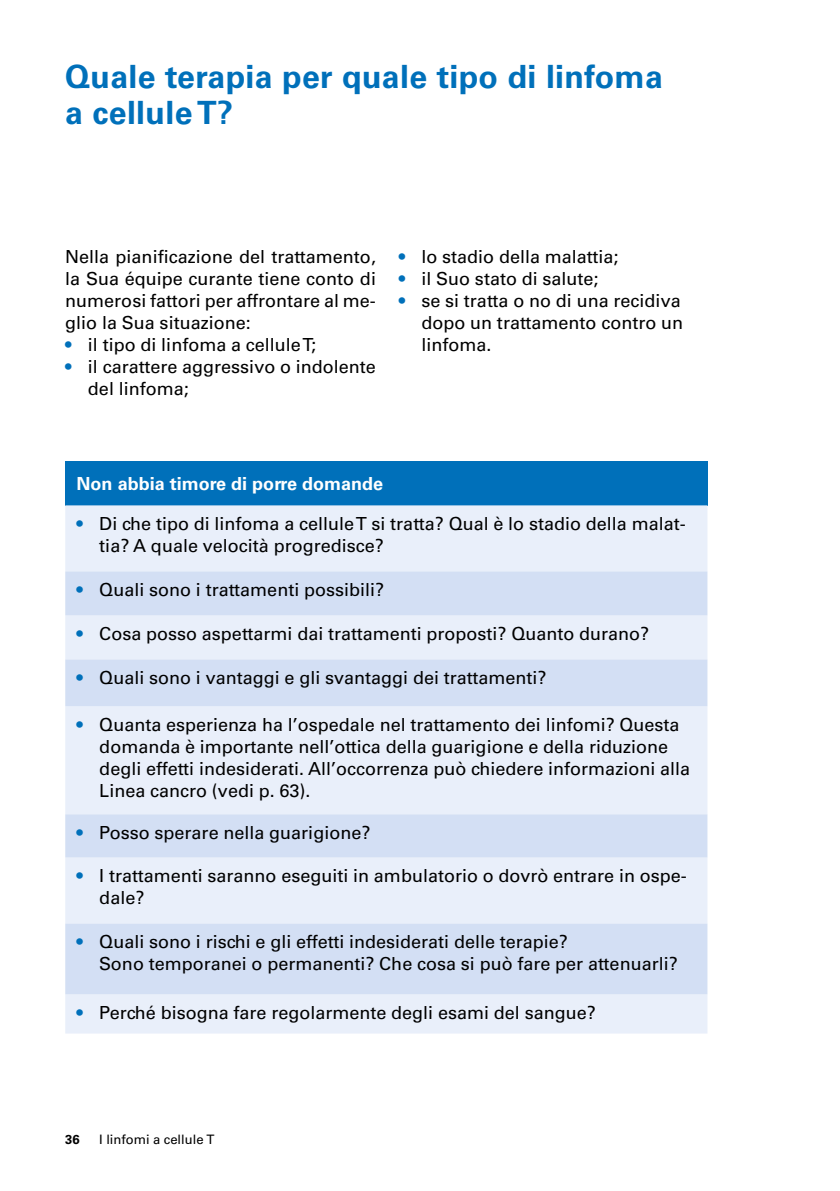
<style>
.page{position:relative;width:840px;height:1191px;background:#fff}
.page>*{position:absolute;margin:0;border:0;box-sizing:border-box;transform-origin:0 0}
.t1{font:700 32px/36px "Univers LT Std";letter-spacing:.01em;color:#0070ba}
.t2{font:18px/22px "Univers LT Std";color:#000}
.t3{font:700 18px "Univers LT Std";color:#fff}
.t4{font:13px "Univers LT Std";color:#000}
.t5{font:700 13px "Univers LT Std";color:#000}
.s1{color:#0070ba}
</style>
<div class="page">
<div style="left:65px;top:461px;width:642px;height:44px;background:#0070ba"></div>
<div style="left:65px;top:505px;width:642px;height:528px;background:#e9effa"></div>
<svg style="left:65px;top:571px;width:642px;height:423px;background:#dee7f7"></svg>
<h1 class="t1" style="left:65px;top:59px;width:599px">Quale terapia per quale tipo di linfoma a cellule T?</h1>
<p class="t2" style="left:65px;top:246px;width:312px;text-align:justify">Nella pianificazione del trattamento, la Sua équipe curante tiene conto di numerosi fattori per affrontare al me&shy;glio la Sua situazione:</p>
<p class="t2" style="left:65px;top:334px;width:252px"><span class="s1">•</span> il tipo di linfoma a cellule T;</p>
<p class="t2" style="left:88px;top:356px;width:289px;text-indent:-23px"><span class="s1">•</span> il carattere aggressivo o indolente del linfoma;</p>
<p class="t2" style="left:398px;top:246px;width:221px"><span class="s1">•</span> lo stadio della malattia;</p>
<p class="t2" style="left:398px;top:268px;width:201px"><span class="s1">•</span> il Suo stato di salute;</p>
<p class="t2" style="left:421px;top:290px;width:263px;text-indent:-23px"><span class="s1">•</span> se si tratta o no di una recidiva dopo un trattamento contro un linfoma.</p>
<p class="t3" style="left:77px;top:473px;width:308px">Non abbia timore di porre domande</p>
<p class="t2" style="left:99px;top:512px;width:587px;text-indent:-23px"><span class="s1">•</span> Di che tipo di linfoma a cellule T si tratta? Qual è lo stadio della malat&shy;tia? A quale velocità progredisce?</p>
<p class="t2" style="left:77px;top:578px;width:309px"><span class="s1">•</span> Quali sono i trattamenti possibili?</p>
<p class="t2" style="left:77px;top:622px;width:574px"><span class="s1">•</span> Cosa posso aspettarmi dai trattamenti proposti? Quanto durano?</p>
<p class="t2" style="left:77px;top:666px;width:471px"><span class="s1">•</span> Quali sono i vantaggi e gli svantaggi dei trattamenti?</p>
<p class="t2" style="left:99px;top:713px;width:592px;text-indent:-23px"><span class="s1">•</span> Quanta esperienza ha l’ospedale nel trattamento dei linfomi? Questa domanda è importante nell’ottica della guarigione e della riduzione degli effetti indesiderati. All’occorrenza può chiedere informazioni alla Linea cancro (vedi p. 63).</p>
<p class="t2" style="left:77px;top:821px;width:295px"><span class="s1">•</span> Posso sperare nella guarigione?</p>
<p class="t2" style="left:99px;top:864px;width:588px;text-indent:-23px"><span class="s1">•</span> I trattamenti saranno eseguiti in ambulatorio o dovrò entrare in ospe&shy;dale?</p>
<p class="t2" style="left:99px;top:930px;width:579px;text-indent:-23px"><span class="s1">•</span> Quali sono i rischi e gli effetti indesiderati delle terapie?<br>Sono temporanei o permanenti? Che cosa si può fare per attenuarli?</p>
<p class="t2" style="left:77px;top:1001px;width:520px"><span class="s1">•</span> Perché bisogna fare regolarmente degli esami del sangue?</p>
<p class="t5" style="left:65px;top:1132px;width:16px">36</p>
<p class="t4" style="left:99px;top:1132px;width:116px">I linfomi a cellule T</p>
</div>
